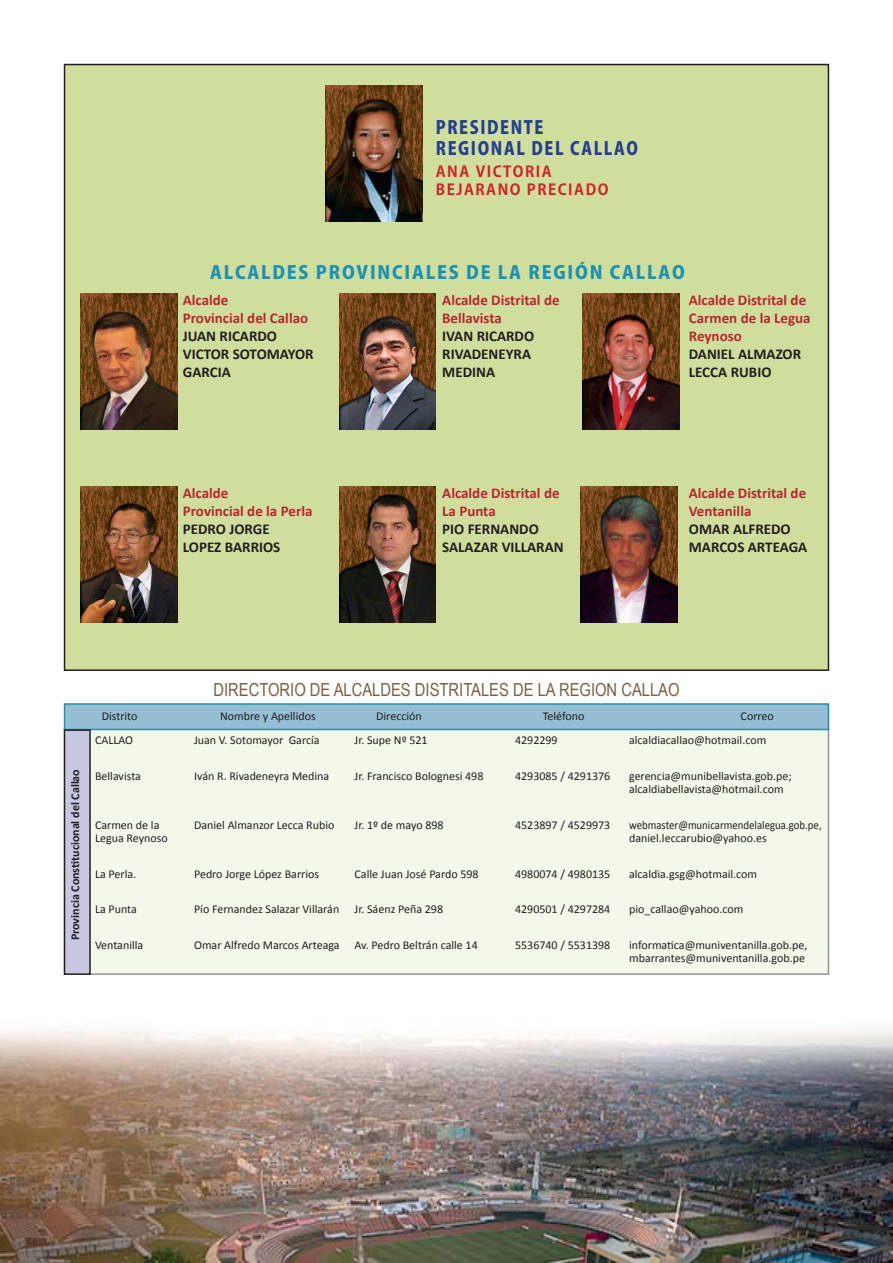
<style>
.page{position:relative;width:893px;height:1263px;background:#fff}
.page>*{position:absolute;margin:0;border:0;box-sizing:border-box;transform-origin:0 0}
.subtit5_cuadros{font:18px "Arial Narrow";color:#786045}
.subtit2{font:800 18px "Koz Go Pro";letter-spacing:.1em;color:#1c92b2}
.subtit2-2{font:800 18px/21.6px "Koz Go Pro";letter-spacing:.1em;color:#253f8e;scale:.9 1}
.newTAB{font:700 15px/18px "Calibri";color:#b7282e}
.newTAB-2{font:700 15px/18px "Calibri";color:#231f20}
.subtit3{font:700 15px/18px "Koz Go Pro";letter-spacing:.1em;color:#d1232a}
.tab_directory{font:12px/13.5px "Calibri";color:#231f20}
.tab_directory-2{font:12px "Calibri";color:#231f20;scale:.9 1}
.t1{font:700 12px "Calibri";color:#231f20}
</style>
<div class="page">
<div style="left:65px;top:728px;width:763px;height:246px;background:#f4f8ea"></div>
<div style="left:65px;top:65px;width:763px;height:605px;background:#d0de9d"></div>
<div style="left:64px;top:703px;width:765px;height:27px;background:#95bed2;border:2px solid #1c92b2"></div>
<div style="left:65px;top:730px;width:25px;height:244px;background:#c7c7e0"></div>
<div style="left:64px;top:729px;width:27px;height:246px;border:2px solid #231f20"></div>
<img style="left:325px;top:85px;width:97px;height:136px">
<img style="left:81px;top:293px;width:96px;height:136px">
<img style="left:339px;top:293px;width:97px;height:136px">
<img style="left:583px;top:293px;width:96px;height:136px">
<img style="left:81px;top:487px;width:96px;height:136px">
<img style="left:339px;top:487px;width:97px;height:136px">
<img style="left:580px;top:487px;width:97px;height:136px">
<img style="left:0;top:1031px;width:893px;height:232px">
<p class="subtit2-2" style="left:436px;top:117px;width:226px">PRESIDENTE<br>REGIONAL DEL CALLAO</p>
<p class="subtit3" style="left:436px;top:163px;width:174px">ANA VICTORIA<br>BEJARANO PRECIADO</p>
<p class="subtit2" style="left:210px;top:261px;width:476px">ALCALDES PROVINCIALES DE LA REGIÓN CALLAO</p>
<p class="newTAB" style="left:183px;top:291px;width:127px">Alcalde<br>Provincial del Callao</p>
<p class="newTAB-2" style="left:183px;top:327px;width:132px">JUAN RICARDO<br>VICTOR SOTOMAYOR<br>GARCIA</p>
<p class="newTAB" style="left:183px;top:484px;width:131px">Alcalde<br>Provincial de la Perla</p>
<p class="newTAB-2" style="left:183px;top:520px;width:99px">PEDRO JORGE<br>LOPEZ BARRIOS</p>
<p class="newTAB" style="left:442px;top:291px;width:119px">Alcalde Distrital de<br>Bellavista</p>
<p class="newTAB-2" style="left:442px;top:327px;width:93px">IVAN RICARDO<br>RIVADENEYRA<br>MEDINA</p>
<p class="newTAB" style="left:442px;top:484px;width:119px">Alcalde Distrital de<br>La Punta</p>
<p class="newTAB-2" style="left:442px;top:520px;width:123px">PIO FERNANDO<br>SALAZAR VILLARAN</p>
<p class="newTAB" style="left:689px;top:291px;width:123px">Alcalde Distrital de<br>Carmen de la Legua<br>Reynoso</p>
<p class="newTAB-2" style="left:689px;top:345px;width:114px">DANIEL ALMAZOR<br>LECCA RUBIO</p>
<p class="newTAB" style="left:689px;top:484px;width:119px">Alcalde Distrital de<br>Ventanilla</p>
<p class="newTAB-2" style="left:689px;top:520px;width:120px">OMAR ALFREDO<br>MARCOS ARTEAGA</p>
<p class="t1" style="left:68px;top:940px;width:173px;rotate:-90deg">Provincia Constitucional del Callao</p>
<p class="subtit5_cuadros" style="left:213px;top:676px;width:468px">DIRECTORIO DE ALCALDES DISTRITALES DE LA REGION CALLAO</p>
<p class="tab_directory" style="left:102px;top:709px;width:37px">Distrito</p>
<p class="tab_directory" style="left:220px;top:709px;width:97px">Nombre y Apellidos</p>
<p class="tab_directory" style="left:376px;top:709px;width:47px">Dirección</p>
<p class="tab_directory" style="left:543px;top:709px;width:43px">Teléfono</p>
<p class="tab_directory" style="left:741px;top:709px;width:35px">Correo</p>
<p class="tab_directory" style="left:95px;top:733px;width:40px">CALLAO</p>
<p class="tab_directory" style="left:194px;top:733px;width:127px">Juan V. Sotomayor García</p>
<p class="tab_directory" style="left:355px;top:733px;width:75px">Jr. Supe Nº 521</p>
<p class="tab_directory" style="left:515px;top:733px;width:44px">4292299</p>
<p class="tab_directory" style="left:629px;top:733px;width:139px">alcaldiacallao@hotmail.com</p>
<p class="tab_directory" style="left:95px;top:769px;width:47px">Bellavista</p>
<p class="tab_directory" style="left:194px;top:769px;width:137px">Iván R. Rivadeneyra Medina</p>
<p class="tab_directory" style="left:355px;top:769px;width:130px">Jr. Francisco Bolognesi 498</p>
<p class="tab_directory" style="left:515px;top:769px;width:97px">4293085 / 4291376</p>
<p class="tab_directory" style="left:629px;top:769px;width:164px">gerencia@munibellavista.gob.pe; alcaldiabellavista@hotmail.com</p>
<p class="tab_directory" style="left:95px;top:818px;width:66px">Carmen de la</p>
<p class="tab_directory" style="left:194px;top:818px;width:142px">Daniel Almanzor Lecca Rubio</p>
<p class="tab_directory" style="left:355px;top:818px;width:91px">Jr. 1º de mayo 898</p>
<p class="tab_directory" style="left:515px;top:818px;width:97px">4523897 / 4529973</p>
<p class="tab_directory-2" style="left:629px;top:817px;width:215px">webmaster@municarmendelalegua.gob.pe,</p>
<p class="tab_directory" style="left:95px;top:831px;width:74px">Legua Reynoso</p>
<p class="tab_directory" style="left:629px;top:831px;width:139px">daniel.leccarubio@yahoo.es</p>
<p class="tab_directory" style="left:95px;top:867px;width:43px">La Perla.</p>
<p class="tab_directory" style="left:194px;top:867px;width:127px">Pedro Jorge López Barrios</p>
<p class="tab_directory" style="left:355px;top:867px;width:126px">Calle Juan José Pardo 598</p>
<p class="tab_directory" style="left:515px;top:867px;width:97px">4980074 / 4980135</p>
<p class="tab_directory" style="left:629px;top:867px;width:130px">alcaldia.gsg@hotmail.com</p>
<p class="tab_directory" style="left:95px;top:902px;width:43px">La Punta</p>
<p class="tab_directory" style="left:194px;top:902px;width:147px">Pío Fernandez Salazar Villarán</p>
<p class="tab_directory" style="left:355px;top:902px;width:90px">Jr. Sáenz Peña 298</p>
<p class="tab_directory" style="left:515px;top:902px;width:97px">4290501 / 4297284</p>
<p class="tab_directory" style="left:629px;top:902px;width:116px">pio_callao@yahoo.com</p>
<p class="tab_directory" style="left:95px;top:938px;width:50px">Ventanilla</p>
<p class="tab_directory" style="left:194px;top:938px;width:285px">Omar Alfredo Marcos Arteaga Av. Pedro Beltrán calle 14</p>
<p class="tab_directory" style="left:515px;top:938px;width:97px">5536740 / 5531398</p>
<p class="tab_directory" style="left:629px;top:938px;width:180px">informatica@muniventanilla.gob.pe, mbarrantes@muniventanilla.gob.pe</p>
</div>
